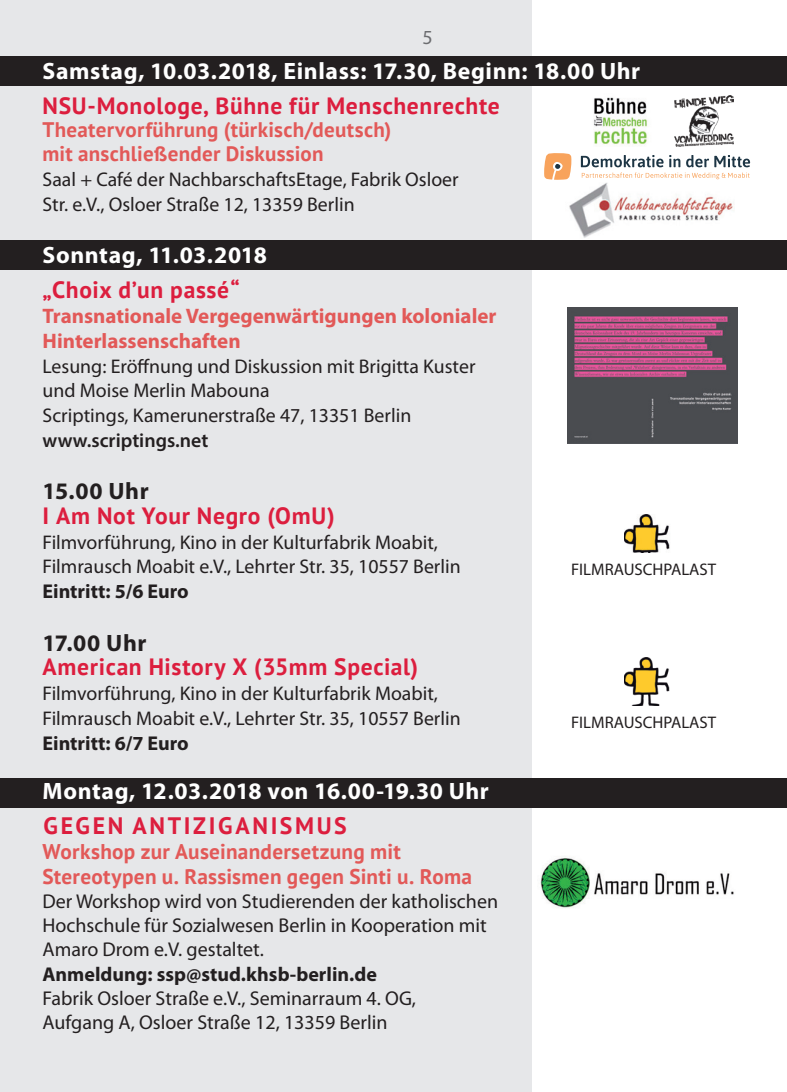
<style>
.page{position:relative;width:787px;height:1092px;background:#fff}
.page>*{position:absolute;margin:0;border:0;box-sizing:border-box;transform-origin:0 0}
.t1{font:700 23.75px "Myriad Pro";letter-spacing:.025em;color:#fff}
.t2{font:700 23.75px "PT Sans";letter-spacing:.115em;color:#dc1e3e}
.t3{font:700 23.75px "Myriad Pro";letter-spacing:.025em;color:#231f20}
.t4{font:700 23.5px "PT Sans";letter-spacing:.03em;color:#dc1e3e}
.t5{font:700 21.25px/25px "PT Sans";letter-spacing:.01em;color:#e25958}
.t6{font:700 21px/24.8px "Myriad Pro";color:#e25958}
.t7{font:700 21px/24.8px "PT Sans";letter-spacing:.015em;color:#e25958}
.t8{font:20px/24px "Myriad Pro";color:#231f20}
.t9{font:700 20px "Myriad Pro";color:#231f20}
.t10{font:20px "Myriad Pro";color:#6c6d70}
.t11{font:19.75px/24.8px "Myriad Pro";color:#231f20}
.t12{font:600 19.75px "Myriad Pro";color:#231f20}
.t13{font:16.75px "Myriad Pro";color:#231f20}
</style>
<div class="page">
<div style="left:0;top:0;width:531px;height:1091px;background:#e6e7e9"></div>
<div style="left:0;top:56px;width:787px;height:29px;background:#231f20"></div>
<div style="left:0;top:240px;width:787px;height:29px;background:#231f20"></div>
<div style="left:0;top:778px;width:787px;height:29px;background:#231f20"></div>
<img style="left:675px;top:95px;width:58px;height:51px">
<img style="left:594px;top:97px;width:54px;height:48px">
<img style="left:624px;top:515px;width:46px;height:37px">
<img style="left:624px;top:657px;width:46px;height:48px">
<img style="left:540px;top:857px;width:194px;height:51px">
<svg style="left:581px;top:155px;width:169px;height:24px"></svg>
<svg style="left:544px;top:153px;width:27px;height:27px"></svg>
<img style="left:567px;top:307px;width:170px;height:137px">
<img style="left:569px;top:183px;width:164px;height:55px">
<p class="t10" style="left:422px;top:25px;width:12px">5</p>
<p class="t1" style="left:43px;top:56px;width:599px">Samstag, 10.03.2018, Einlass: 17.30, Beginn: 18.00 Uhr</p>
<p class="t4" style="left:43px;top:90px;width:459px">NSU-Monologe, Bühne für Menschenrechte</p>
<p class="t7" style="left:43px;top:116px;width:350px">Theatervorführung (türkisch/deutsch) mit anschließender Diskussion</p>
<p class="t11" style="left:43px;top:167px;width:417px">Saal + Café der NachbarschaftsEtage, Fabrik Osloer<br>Str. e.V., Osloer Straße 12, 13359 Berlin</p>
<p class="t1" style="left:43px;top:240px;width:226px">Sonntag, 11.03.2018</p>
<p class="t4" style="left:43px;top:274px;width:199px">„Choix d’un passé“</p>
<p class="t6" style="left:43px;top:303px;width:455px">Transnationale Vergegenwärtigungen kolonialer<br>Hinterlassenschaften</p>
<p class="t11" style="left:43px;top:353px;width:434px">Lesung: Eröffnung und Diskussion mit Brigitta Kuster und Moise Merlin Mabouna<br>Scriptings, Kamerunerstraße 47, 13351 Berlin</p>
<p class="t12" style="left:43px;top:427px;width:167px">www.scriptings.net</p>
<p class="t3" style="left:43px;top:475px;width:108px">15.00 Uhr</p>
<p class="t4" style="left:43px;top:500px;width:294px">I Am Not Your Negro (OmU)</p>
<p class="t11" style="left:43px;top:529px;width:420px">Filmvorführung, Kino in der Kulturfabrik Moabit,<br>Filmrausch Moabit e.V., Lehrter Str. 35, 10557 Berlin</p>
<p class="t9" style="left:43px;top:578px;width:148px">Eintritt: 5/6 Euro</p>
<p class="t3" style="left:43px;top:627px;width:105px">17.00 Uhr</p>
<p class="t4" style="left:43px;top:651px;width:377px">American History X (35mm Special)</p>
<p class="t11" style="left:43px;top:680px;width:420px">Filmvorführung, Kino in der Kulturfabrik Moabit,<br>Filmrausch Moabit e.V., Lehrter Str. 35, 10557 Berlin</p>
<p class="t9" style="left:43px;top:729px;width:148px">Eintritt: 6/7 Euro</p>
<p class="t1" style="left:43px;top:775px;width:448px">Montag, 12.03.2018 von 16.00-19.30 Uhr</p>
<p class="t2" style="left:43px;top:810px;width:120px">Gegen Anti</p>
<p class="t2" style="left:193px;top:810px;width:32px">ziganismus</p>
<p class="t5" style="left:43px;top:839px;width:431px">Workshop zur Auseinandersetzung mit<br>Stereotypen u. Rassismen gegen Sinti u. Roma</p>
<p class="t8" style="left:43px;top:889px;width:457px">Der Workshop wird von Studierenden der katholischen<br>Hochschule für Sozialwesen Berlin in Kooperation mit<br>Amaro Drom e.V. gestaltet.</p>
<p class="t9" style="left:43px;top:960px;width:336px">Anmeldung: ssp@stud.khsb-berlin.de</p>
<p class="t8" style="left:43px;top:985px;width:375px">Fabrik Osloer Straße e.V., Seminarraum 4. OG,<br>Aufgang A, Osloer Straße 12, 13359 Berlin</p>
<p class="t13" style="left:571px;top:559px;width:147px">FILMRAUSCHPALAST</p>
<p class="t13" style="left:571px;top:711px;width:147px">FILMRAUSCHPALAST</p>
</div>
